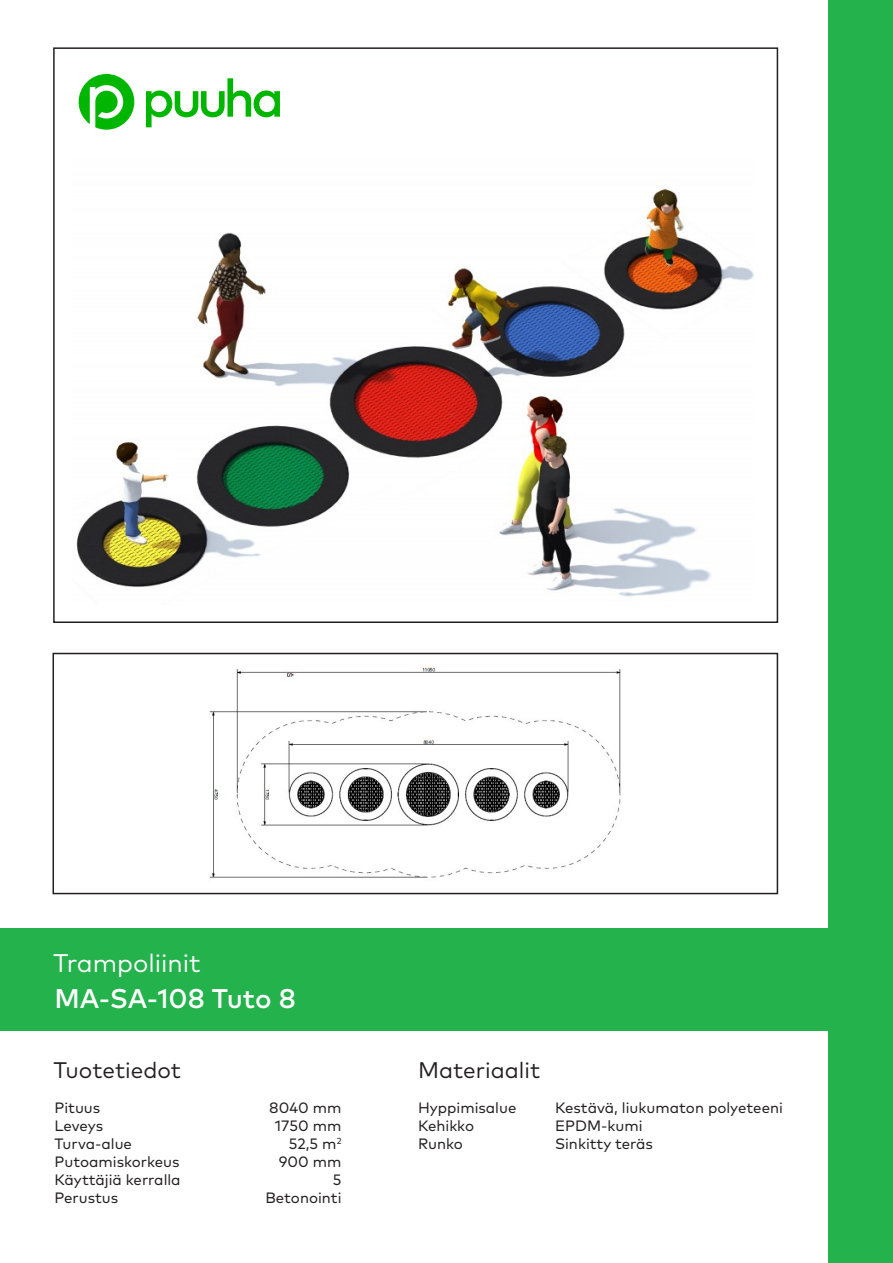
<style>
.page{position:relative;width:893px;height:1263px;background:#fff}
.page>*{position:absolute;margin:0;border:0;box-sizing:border-box;transform-origin:0 0}
.TUOTENUMERO{font:500 27px "Mark Pro";color:#fff}
.TUOTERYHMÄ{font:25.5px "Mark Pro";color:#fff}
.TUOTE_MATERIAALI{font:22.5px "Mark Pro";color:#231f20}
.Tiedot{font:15px "Mark Pro";color:#231f20}
.Numerot{font:15px "Mark Pro";color:#231f20}
</style>
<div class="page">
<div style="left:828px;top:0;width:65px;height:1263px;background:#23b24b"></div>
<svg style="left:79px;top:74px;width:55px;height:56px"></svg>
<svg style="left:146px;top:78px;width:134px;height:49px"></svg>
<div style="left:0;top:928px;width:884px;height:102px;background:#23b24b"></div>
<div style="left:53px;top:653px;width:725px;height:241px;border:2px solid #231f20"></div>
<img style="left:209px;top:667px;width:412px;height:211px">
<img style="left:76px;top:188px;width:677px;height:409px">
<p class="TUOTERYHMÄ" style="left:53px;top:944px;width:149px">Trampoliinit</p>
<p class="TUOTENUMERO" style="left:54px;top:978px;width:243px">MA-SA-108 Tuto 8</p>
<p class="TUOTE_MATERIAALI" style="left:53px;top:1053px;width:129px">Tuotetiedot</p>
<p class="TUOTE_MATERIAALI" style="left:418px;top:1053px;width:124px">Materiaalit</p>
<p class="Tiedot" style="left:54px;top:1096px;width:47px">Pituus</p>
<p class="Tiedot" style="left:54px;top:1114px;width:50px">Leveys</p>
<p class="Tiedot" style="left:54px;top:1132px;width:79px">Turva-alue</p>
<p class="Tiedot" style="left:54px;top:1150px;width:127px">Putoamiskorkeus</p>
<p class="Tiedot" style="left:54px;top:1168px;width:128px">Käyttäjiä kerralla</p>
<p class="Tiedot" style="left:54px;top:1186px;width:65px">Perustus</p>
<p class="Tiedot" style="left:418px;top:1096px;width:100px">Hyppimisalue</p>
<p class="Tiedot" style="left:418px;top:1114px;width:58px">Kehikko</p>
<p class="Tiedot" style="left:418px;top:1132px;width:46px">Runko</p>
<p class="Numerot" style="left:269px;top:1096px;width:74px">8040 mm</p>
<p class="Numerot" style="left:275px;top:1114px;width:68px">1750 mm</p>
<p class="Numerot" style="left:289px;top:1132px;width:54px">52,5 m<sup>2</sup></p>
<p class="Numerot" style="left:279px;top:1150px;width:64px">900 mm</p>
<p class="Numerot" style="left:333px;top:1168px;width:10px">5</p>
<p class="Numerot" style="left:265px;top:1186px;width:78px">Betonointi</p>
<p class="Tiedot" style="left:555px;top:1096px;width:229px">Kestävä, liukumaton polyeteeni</p>
<p class="Tiedot" style="left:555px;top:1114px;width:89px">EPDM-kumi</p>
<p class="Tiedot" style="left:555px;top:1132px;width:99px">Sinkitty teräs</p>
</div>
